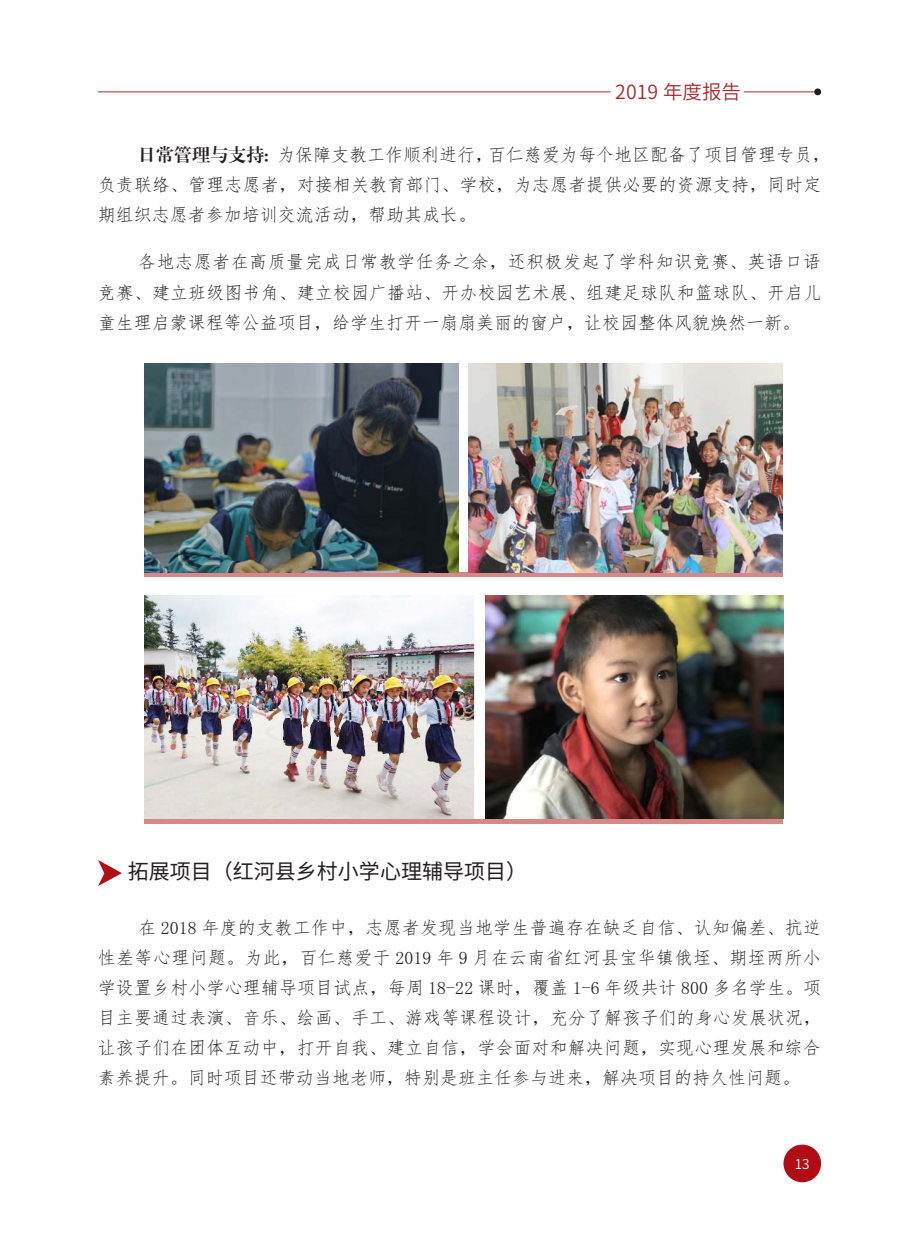
<style>
.page{position:relative;width:919px;height:1238px;background:#fff}
.page>*{position:absolute;margin:0;border:0;box-sizing:border-box;transform-origin:0 0}
.t1{font:21px "Source Han Sans CN";color:#231f20}
.t2{font:19.5px "Source Han Sans CN";color:#a8292e}
.t3{font:18px/30px "Fang Song";color:#231f20;text-align:justify}
.t4{font:13.5px "Source Han Sans CN";color:#fff}
.s1{font-family:"FZXBSK GBK1 0"}
</style>
<div class="page">
<div style="left:783px;top:1144px;width:38px;height:38px;background:#b00d15;border-radius:50%"></div>
<hr style="left:743px;top:91px;width:74px;height:1px;background:#a8292e">
<hr style="left:98px;top:91px;width:512px;height:1px;background:#a8292e">
<div style="left:814px;top:88px;width:7px;height:7px;background:#231f20;border-radius:50%"></div>
<div style="left:144px;top:572px;width:638px;height:5px;background:#d7868a"></div>
<div style="left:144px;top:818px;width:638px;height:5px;background:#d7868a"></div>
<img style="left:144px;top:363px;width:314px;height:209px">
<img style="left:468px;top:363px;width:314px;height:209px">
<img style="left:144px;top:595px;width:330px;height:223px">
<svg style="left:98px;top:860px;width:24px;height:26px"></svg>
<img style="left:485px;top:595px;width:298px;height:223px">
<p class="t2" style="left:615px;top:80px;width:127px">2019 年度报告</p>
<p class="t3" style="left:98px;top:140px;width:733px;text-align:left;text-indent:40px"><span class="s1">日常管理与支持：</span>为保障支教工作顺利进行，百仁慈爱为每个地区配备了项目管理专员，负责联络、管理志愿者，对接相关教育部门、学校，为志愿者提供必要的资源支持，同时定期组织志愿者参加培训交流活动，帮助其成长。</p>
<p class="t3" style="left:98px;top:247px;width:725px;text-indent:40px">各地志愿者在高质量完成日常教学任务之余，还积极发起了学科知识竞赛、英语口语竞赛、建立班级图书角、建立校园广播站、开办校园艺术展、组建足球队和篮球队、开启儿童生理启蒙课程等公益项目，给学生打开一扇扇美丽的窗户，让校园整体风貌焕然一新。</p>
<p class="t1" style="left:128px;top:859px;width:400px">拓展项目（红河县乡村小学心理辅导项目）</p>
<p class="t3" style="left:98px;top:912px;width:724px;text-indent:40px">在 2018 年度的支教工作中，志愿者发现当地学生普遍存在缺乏自信、认知偏差、抗逆性差等心理问题。为此，百仁慈爱于 2019 年 9 月在云南省红河县宝华镇俄垤、期垤两所小学设置乡村小学心理辅导项目试点，每周 18-22 课时，覆盖 1-6 年级共计 800 多名学生。项目主要通过表演、音乐、绘画、手工、游戏等课程设计，充分了解孩子们的身心发展状况，让孩子们在团体互动中，打开自我、建立自信，学会面对和解决问题，实现心理发展和综合素养提升。同时项目还带动当地老师，特别是班主任参与进来，解决项目的持久性问题。</p>
<p class="t4" style="left:794px;top:1156px;width:16px">13</p>
</div>
